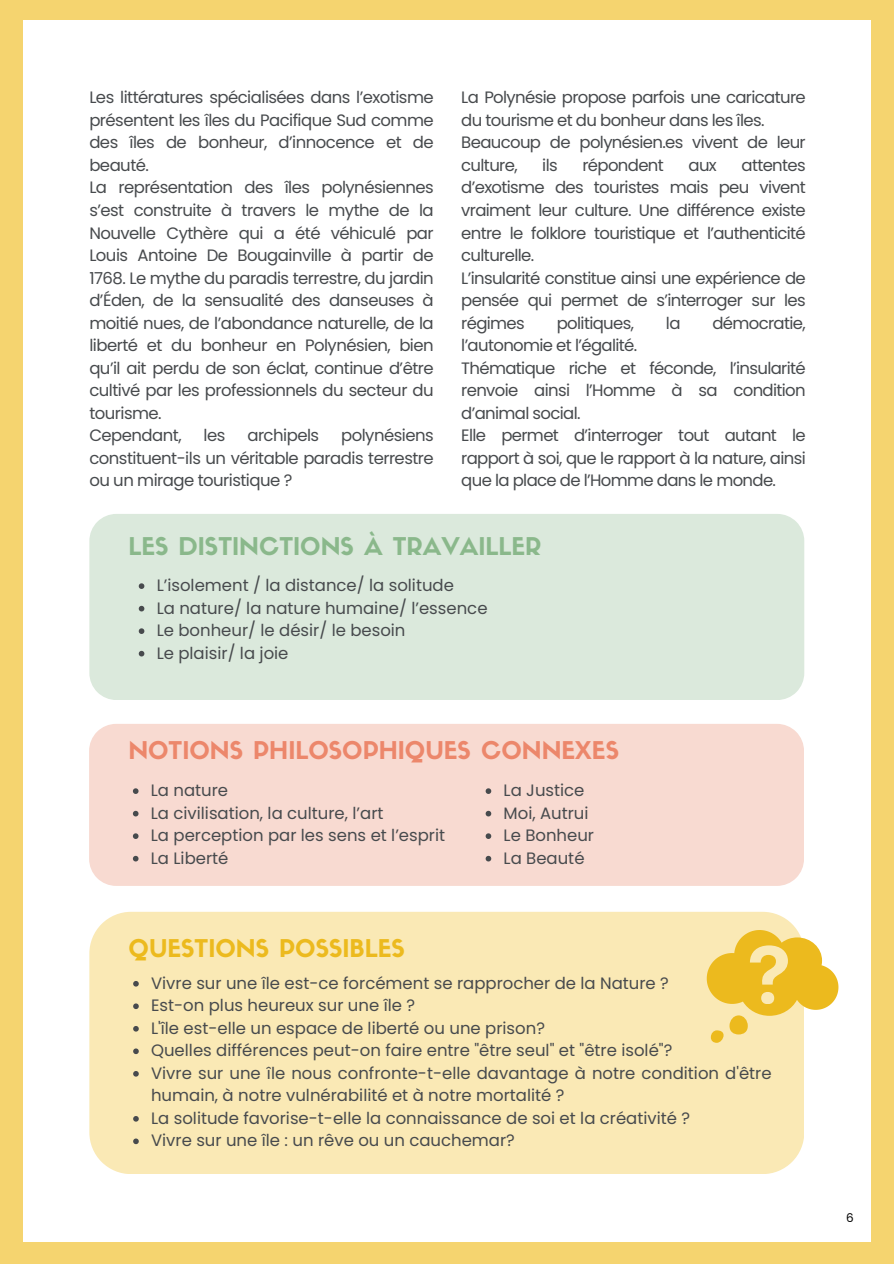
<style>
.page{position:relative;width:894px;height:1264px;background:#fff}
.page>*{position:absolute;margin:0;border:0;box-sizing:border-box;transform-origin:0 0}
.t1{font:24px "Sifonn Basic";color:#ec876b}
.t2{font:24px "Sifonn Basic";color:#8ab88b}
.t3{font:24px "Sifonn Basic";color:#ecba1e}
.t4{font:16.5px/22.5px "Poppins";letter-spacing:-.03em;color:#474a4d}
.t5{font:16.5px/22.5px "Poppins";color:#474a4d}
.t6{font:12px "Poppins";color:#000}
</style>
<div class="page">
<div style="left:0;top:0;width:893px;height:1263px;background:#f5d46f"></div>
<div style="left:24px;top:20px;width:846px;height:1221px;background:#fff"></div>
<div style="left:89px;top:724px;width:714px;height:161px;background:#f8dad1"></div>
<div style="left:89px;top:514px;width:715px;height:186px;background:#dbe9dc"></div>
<div style="left:89px;top:911px;width:714px;height:263px;background:#fae9b5"></div>
<svg style="left:133px;top:788px;width:5px;height:6px"></svg>
<svg style="left:133px;top:810px;width:5px;height:6px"></svg>
<svg style="left:133px;top:833px;width:5px;height:6px"></svg>
<svg style="left:133px;top:855px;width:5px;height:6px"></svg>
<svg style="left:485px;top:788px;width:6px;height:6px"></svg>
<svg style="left:485px;top:810px;width:6px;height:6px"></svg>
<svg style="left:485px;top:833px;width:6px;height:6px"></svg>
<svg style="left:485px;top:855px;width:6px;height:6px"></svg>
<svg style="left:133px;top:980px;width:6px;height:6px"></svg>
<svg style="left:133px;top:1003px;width:6px;height:6px"></svg>
<svg style="left:133px;top:1025px;width:6px;height:6px"></svg>
<svg style="left:133px;top:1048px;width:6px;height:6px"></svg>
<svg style="left:133px;top:1070px;width:6px;height:6px"></svg>
<svg style="left:133px;top:1115px;width:6px;height:6px"></svg>
<svg style="left:133px;top:1138px;width:6px;height:6px"></svg>
<svg style="left:139px;top:583px;width:5px;height:6px"></svg>
<svg style="left:139px;top:606px;width:5px;height:5px"></svg>
<svg style="left:139px;top:628px;width:5px;height:6px"></svg>
<svg style="left:139px;top:651px;width:5px;height:5px"></svg>
<div style="left:729px;top:1015px;width:18px;height:19px;background:#ecba1e;border-radius:9px"></div>
<svg style="left:710px;top:1030px;width:13px;height:12px"></svg>
<svg style="left:706px;top:930px;width:132px;height:85px;background:#f1cd5d"></svg>
<p class="t4" style="left:89px;top:86px;width:346px;text-align:justify">Les littératures spécialisées dans l’exotisme présentent les îles du Pacifique Sud comme des îles de bonheur, d’innocence et de beauté.</p>
<p class="t4" style="left:89px;top:176px;width:346px">La représentation des îles polynésiennes s’est construite à travers le mythe de la Nouvelle Cythère qui a été véhiculé par Louis Antoine De Bougainville à partir de 1768. Le mythe du paradis terrestre, du jardin d’Éden, de la sensualité des danseuses à moitié nues, de l’abondance naturelle, de la liberté et du bonheur en Polynésien, bien qu’il ait perdu de son éclat, continue d’être cultivé par les professionnels du secteur du tourisme.</p>
<p class="t4" style="left:89px;top:424px;width:94px">Cependant,</p>
<p class="t4" style="left:203px;top:424px;width:23px">les</p>
<p class="t4" style="left:247px;top:424px;width:73px">archipels</p>
<p class="t4" style="left:89px;top:424px;width:346px;text-align:justify;text-indent:252px">polynésiens constituent-ils un véritable paradis terrestre ou un mirage touristique ?</p>
<p class="t4" style="left:461px;top:86px;width:346px">La Polynésie propose parfois une caricature du tourisme et du bonheur dans les îles.</p>
<p class="t4" style="left:461px;top:131px;width:346px">Beaucoup de polynésien.es vivent de leur culture,</p>
<p class="t4" style="left:542px;top:154px;width:17px">ils</p>
<p class="t4" style="left:582px;top:154px;width:83px">répondent</p>
<p class="t4" style="left:688px;top:154px;width:30px">aux</p>
<p class="t4" style="left:461px;top:154px;width:346px;text-indent:280px">attentes d’exotisme des touristes mais peu vivent vraiment leur culture. Une différence existe entre le folklore touristique et l’authenticité culturelle.</p>
<p class="t4" style="left:461px;top:266px;width:346px;text-align:justify">L’insularité constitue ainsi une expérience de pensée qui permet de s’interroger sur les régimes</p>
<p class="t4" style="left:556px;top:311px;width:79px">politiques,</p>
<p class="t4" style="left:665px;top:311px;width:16px">la</p>
<p class="t4" style="left:712px;top:311px;width:95px">démocratie,</p>
<p class="t4" style="left:461px;top:334px;width:177px">l’autonomie et l’égalité.</p>
<p class="t4" style="left:461px;top:356px;width:340px">Thématique riche et féconde, l’insularité renvoie ainsi l’Homme à</p>
<p class="t4" style="left:698px;top:379px;width:109px">sa condition</p>
<p class="t4" style="left:461px;top:401px;width:121px">d’animal social.</p>
<p class="t4" style="left:461px;top:424px;width:346px;text-align:justify">Elle permet d’interroger tout autant le rapport à soi, que le rapport à la nature, ainsi que la place de l’Homme dans le monde.</p>
<h1 class="t2" style="left:128px;top:537px;width:414px">LES DISTINCTIONS À TRAVAILLER</h1>
<p class="t5" style="left:157px;top:574px;width:299px">L’isolement / la distance/ la solitude</p>
<p class="t5" style="left:157px;top:596px;width:332px">La nature/ la nature humaine/ l’essence</p>
<p class="t5" style="left:157px;top:619px;width:250px">Le bonheur/ le désir/ le besoin</p>
<p class="t5" style="left:157px;top:641px;width:133px">Le plaisir/ la joie</p>
<h1 class="t1" style="left:128px;top:740px;width:492px">NOTIONS PHILOSOPHIQUES CONNEXES</h1>
<p class="t5" style="left:151px;top:779px;width:79px">La nature</p>
<p class="t5" style="left:151px;top:801px;width:234px">La civilisation, la culture, l’art</p>
<p class="t5" style="left:151px;top:824px;width:296px">La perception par les sens et l’esprit</p>
<p class="t5" style="left:151px;top:846px;width:73px">La Liberté</p>
<h1 class="t3" style="left:129px;top:938px;width:278px">QUESTIONS POSSIBLES</h1>
<p class="t5" style="left:503px;top:779px;width:82px">La Justice</p>
<p class="t5" style="left:503px;top:801px;width:86px">Moi, Autrui</p>
<p class="t5" style="left:503px;top:824px;width:92px">Le Bonheur</p>
<p class="t5" style="left:503px;top:846px;width:77px">La Beauté</p>
<p class="t5" style="left:151px;top:971px;width:519px">Vivre sur une île est-ce forcément se rapprocher de la Nature ?</p>
<p class="t5" style="left:151px;top:994px;width:265px">Est-on plus heureux sur une île ?</p>
<p class="t5" style="left:151px;top:1016px;width:395px">L'île est-elle un espace de liberté ou une prison?</p>
<p class="t5" style="left:151px;top:1039px;width:522px">Quelles différences peut-on faire entre "être seul" et "être isolé"?</p>
<p class="t5" style="left:151px;top:1061px;width:622px">Vivre sur une île nous confronte-t-elle davantage à notre condition d'être humain, à notre vulnérabilité et à notre mortalité ?</p>
<p class="t5" style="left:151px;top:1106px;width:540px">La solitude favorise-t-elle la connaissance de soi et la créativité ?</p>
<p class="t5" style="left:151px;top:1129px;width:365px">Vivre sur une île : un rêve ou un cauchemar?</p>
<p class="t6" style="left:845px;top:1209px;width:9px">6</p>
</div>
